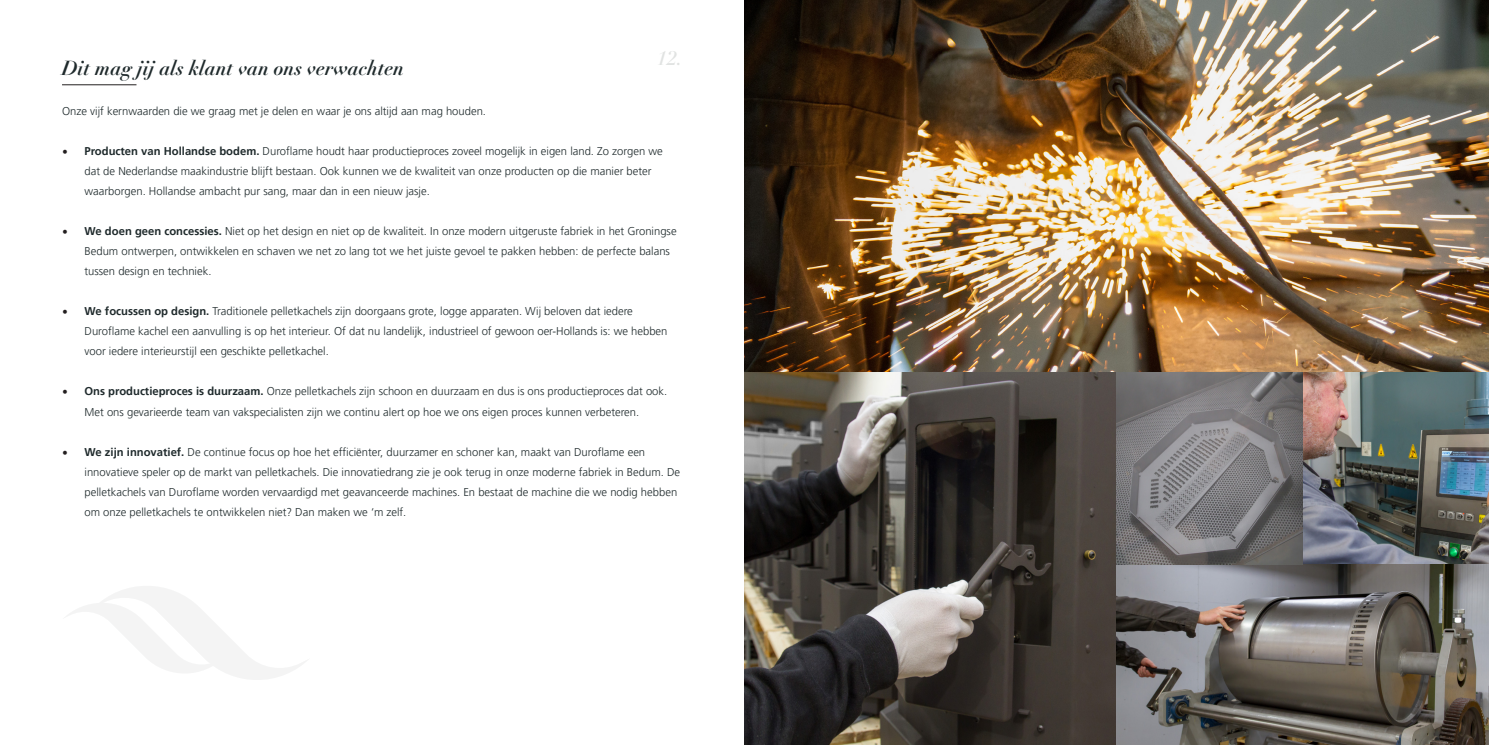
<style>
.page{position:relative;width:1489px;height:745px;background:#fff}
.page>*{position:absolute;margin:0;border:0;box-sizing:border-box;transform-origin:0 0}
.t1{font:italic 700 20px "Didot LT Std";color:#1f2a2c}
.t2{font:italic 700 20px "Didot LT Std";color:#e1e3e2}
.t3{font:300 11.25px/20px "Frutiger LT Pro";color:#1f2a2c}
.s1{font-family:"Minion Pro";font-weight:400;font-size:15px;color:#231f20}
.s2{font-weight:700}
</style>
<div class="page">
<hr style="left:62px;top:84px;width:74px;height:1px;background:#231f20">
<svg style="left:67px;top:586px;width:239px;height:93px"></svg>
<img style="left:744px;top:0;width:744px;height:744px">
<h1 class="t2" style="left:656px;top:46px;width:28px">12.</h1>
<p class="t1" style="left:62px;top:56px;width:344px">Dit mag jij als klant van ons verwachten</p>
<p class="t3" style="left:62px;top:101px;width:425px">Onze vijf kernwaarden die we graag met je delen en waar je ons altijd aan mag houden.</p>
<p class="t3" style="left:85px;top:141px;width:580px;text-indent:-22px"><span class="s1">•</span> <span class="s2">Producten van Hollandse bodem.</span> Duroflame houdt haar productieproces zoveel mogelijk in eigen land. Zo zorgen we dat de Nederlandse maakindustrie blijft bestaan. Ook kunnen we de kwaliteit van onze producten op die manier beter waarborgen. Hollandse ambacht pur sang, maar dan in een nieuw jasje.</p>
<p class="t3" style="left:85px;top:221px;width:593px;text-indent:-22px"><span class="s1">•</span> <span class="s2">We doen geen concessies.</span> Niet op het design en niet op de kwaliteit. In onze modern uitgeruste fabriek in het Groningse<br>Bedum ontwerpen, ontwikkelen en schaven we net zo lang tot we het juiste gevoel te pakken hebben: de perfecte balans tussen design en techniek.</p>
<p class="t3" style="left:85px;top:301px;width:584px;text-indent:-22px"><span class="s1">•</span> <span class="s2">We focussen op design.</span> Traditionele pelletkachels zijn doorgaans grote, logge apparaten. Wij beloven dat iedere<br>Duroflame kachel een aanvulling is op het interieur. Of dat nu landelijk, industrieel of gewoon oer-Hollands is: we hebben voor iedere interieurstijl een geschikte pelletkachel.</p>
<p class="t3" style="left:62px;top:381px;width:606px;text-align:center"><span class="s1">•</span> <span class="s2">Ons productieproces is duurzaam.</span> Onze pelletkachels zijn schoon en duurzaam en dus is ons productieproces dat ook.<br>Met ons gevarieerde team van vakspecialisten zijn we continu alert op hoe we ons eigen proces kunnen verbeteren.</p>
<p class="t3" style="left:85px;top:441px;width:597px;text-indent:-22px"><span class="s1">•</span> <span class="s2">We zijn innovatief.</span> De continue focus op hoe het efficiënter, duurzamer en schoner kan, maakt van Duroflame een innovatieve speler op de markt van pelletkachels. Die innovatiedrang zie je ook terug in onze moderne fabriek in Bedum. De pelletkachels van Duroflame worden vervaardigd met geavanceerde machines. En bestaat de machine die we nodig hebben om onze pelletkachels te ontwikkelen niet? Dan maken we ‘m zelf.</p>
</div>
